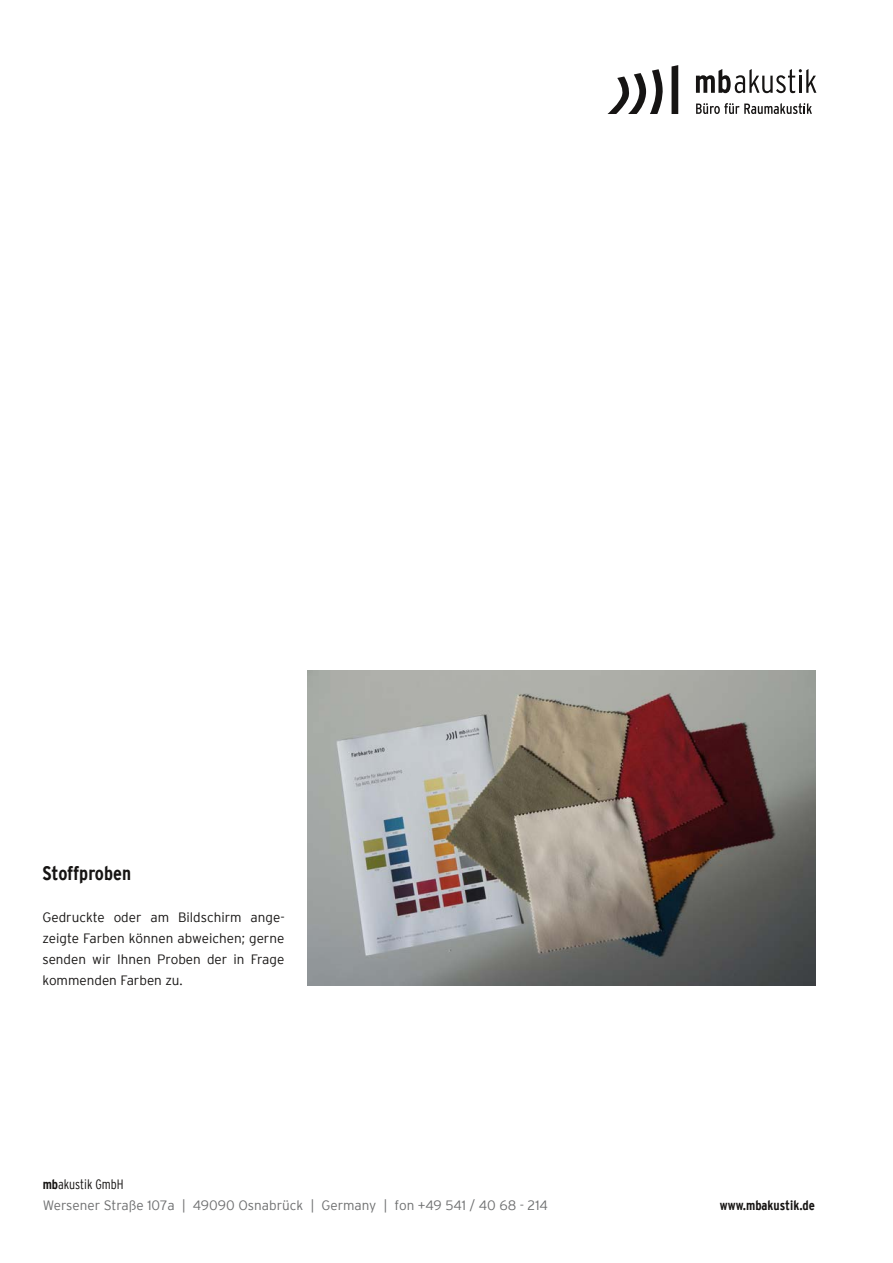
<style>
.page{position:relative;width:893px;height:1263px;background:#fff}
.page>*{position:absolute;margin:0;border:0;box-sizing:border-box;transform-origin:0 0}
.t1{font:700 condensed 19.5px "Interstate";letter-spacing:-.005em;color:#161413}
.t2{font:300 13.5px/21px "Interstate";color:#161413;text-align:justify}
.t3{font:300 13.5px/21px "Interstate";color:#6d6e6f}
.t4{font:700 condensed 13.5px "Interstate";color:#161413}
.s1{font-weight:700;font-stretch:condensed;color:#161413}
.s2{font-stretch:condensed;color:#161413}
</style>
<div class="page">
<svg style="left:607px;top:69px;width:56px;height:45px"></svg>
<svg style="left:672px;top:65px;width:6px;height:49px"></svg>
<svg style="left:696px;top:103px;width:116px;height:11px"></svg>
<svg style="left:696px;top:69px;width:120px;height:24px"></svg>
<img style="left:308px;top:670px;width:507px;height:315px">
<h1 class="t1" style="left:43px;top:863px;width:90px">Stoffproben</h1>
<p class="t2" style="left:43px;top:907px;width:244px">Gedruckte oder am Bildschirm ange&shy;zeigte Farben können abweichen; gerne senden wir Ihnen Proben der in Frage kommenden Farben zu.</p>
<p class="t3" style="left:43px;top:1173px;width:507px"><span class="s1">mb</span><span class="s2">akustik GmbH<br></span>Wersener Straße 107a | 49090 Osnabrück | Germany | fon +49 541 / 40 68 - 214</p>
<p class="t4" style="left:720px;top:1197px;width:97px">www.mbakustik.de</p>
</div>
